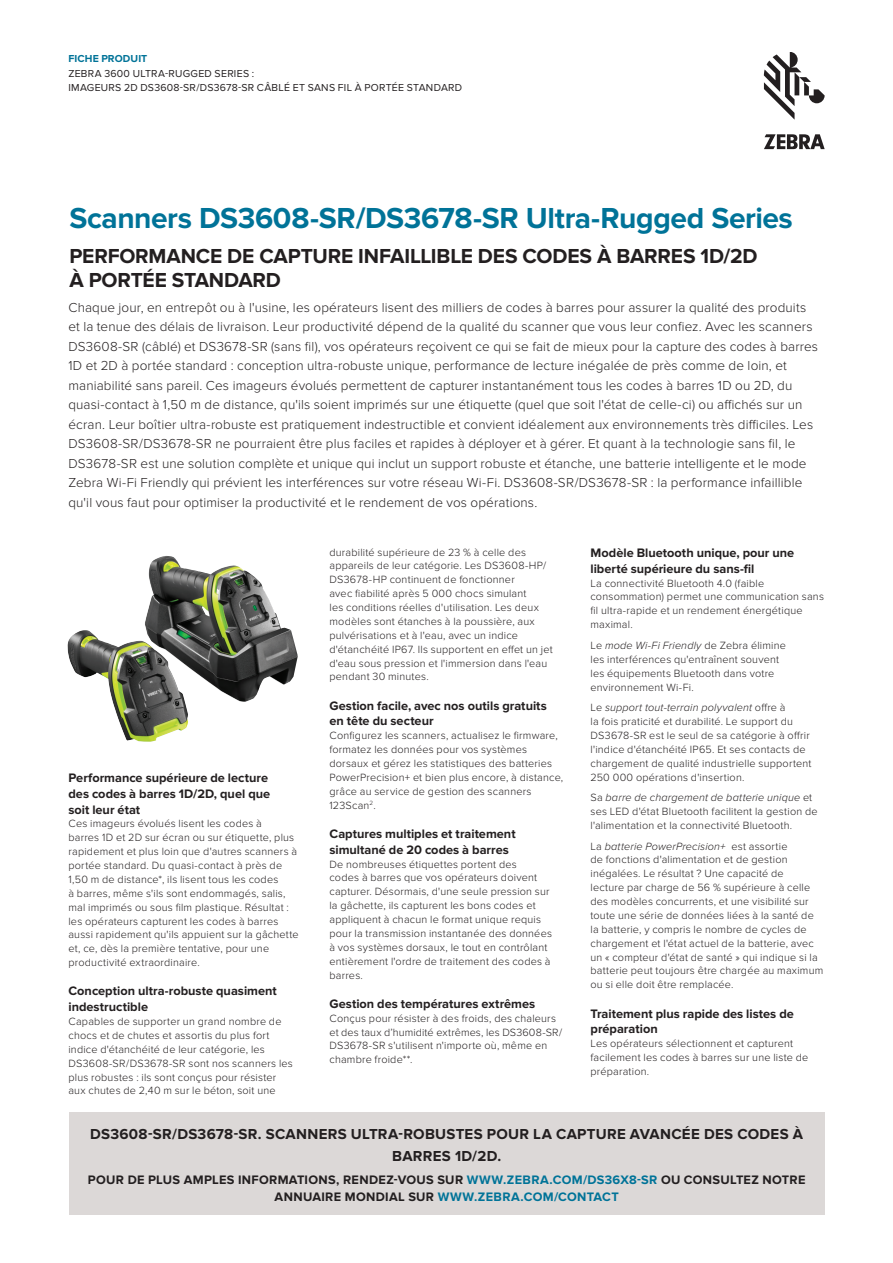
<style>
.page{position:relative;width:893px;height:1263px;background:#fff}
.page>*{position:absolute;margin:0;border:0;box-sizing:border-box;transform-origin:0 0}
.Title_Headline{font:700 30px "Proxima Nova";letter-spacing:-.015em;color:#007398}
.Title_Subhead{font:700 21px/24px "Proxima Nova";letter-spacing:-.01em;color:#231f20}
.Callout_1{font:700 15px/22.5px "Proxima Nova";letter-spacing:.02em;color:#231f20;text-align:center}
.Intro_Body_Copy{font:300 13.5px/19.5px "Proxima Nova";letter-spacing:.01em;color:#231f20}
.Heading_2{font:700 12.75px/15.8px "Proxima Nova";color:#231f20}
.Call_to_Action{font:700 12.75px/16.5px "Proxima Nova";letter-spacing:.025em;color:#231f20;text-align:center}
.Body_copy{font:300 10.8px/13.8px "Proxima Nova";letter-spacing:.02em;color:#231f20}
.Zebra_Product_Descri{font:10.5px/14.2px "Proxima Nova";letter-spacing:.025em;color:#231f20}
.Zebra_Asset_Name{font:700 10.5px "Proxima Nova";letter-spacing:.01em;color:#007398}
.s1{font-style:italic}
.s2{color:#007398}
</style>
<div class="page">
<svg style="left:764px;top:52px;width:61px;height:68px"></svg>
<svg style="left:764px;top:134px;width:61px;height:15px"></svg>
<div style="left:69px;top:1113px;width:755px;height:102px;background:#dcd8d7"></div>
<img style="left:67px;top:556px;width:231px;height:186px">
<p class="Zebra_Asset_Name" style="left:68px;top:53px;width:80px">FICHE PRODUIT</p>
<p class="Zebra_Product_Descri" style="left:68px;top:66px;width:395px">ZEBRA 3600 ULTRA-RUGGED SERIES :<br>IMAGEURS 2D DS3608-SR/DS3678-SR CÂBLÉ ET SANS FIL À PORTÉE STANDARD</p>
<p class="Title_Headline" style="left:69px;top:201px;width:725px">Scanners DS3608-SR/DS3678-SR Ultra-Rugged Series</p>
<p class="Title_Subhead" style="left:69px;top:244px;width:690px">PERFORMANCE DE CAPTURE INFAILLIBLE DES CODES À BARRES 1D/2D<br>À PORTÉE STANDARD</p>
<p class="Intro_Body_Copy" style="left:68px;top:297px;width:751px">Chaque jour, en entrepôt ou à l'usine, les opérateurs lisent des milliers de codes à barres pour assurer la qualité des produits et la tenue des délais de livraison. Leur productivité dépend de la qualité du scanner que vous leur confiez. Avec les scanners DS3608-SR (câblé) et DS3678-SR (sans fil), vos opérateurs reçoivent ce qui se fait de mieux pour la capture des codes à barres 1D et 2D à portée standard : conception ultra-robuste unique, performance de lecture inégalée de près comme de loin, et maniabilité sans pareil. Ces imageurs évolués permettent de capturer instantanément tous les codes à barres 1D ou 2D, du quasi-contact à 1,50 m de distance, qu'ils soient imprimés sur une étiquette (quel que soit l'état de celle-ci) ou affichés sur un écran. Leur boîtier ultra-robuste est pratiquement indestructible et convient idéalement aux environnements très difficiles. Les DS3608-SR/DS3678-SR ne pourraient être plus faciles et rapides à déployer et à gérer. Et quant à la technologie sans fil, le DS3678-SR est une solution complète et unique qui inclut un support robuste et étanche, une batterie intelligente et le mode Zebra Wi-Fi Friendly qui prévient les interférences sur votre réseau Wi-Fi. DS3608-SR/DS3678-SR : la performance infaillible qu'il vous faut pour optimiser la productivité et le rendement de vos opérations.</p>
<p class="Body_copy" style="left:329px;top:545px;width:225px">durabilité supérieure de 23 % à celle des appareils de leur catégorie. Les DS3608-HP/ DS3678-HP continuent de fonctionner<br>avec fiabilité après 5 000 chocs simulant<br>les conditions réelles d'utilisation. Les deux modèles sont étanches à la poussière, aux pulvérisations et à l'eau, avec un indice d'étanchéité IP67. Ils supportent en effet un jet d'eau sous pression et l'immersion dans l'eau pendant 30 minutes.</p>
<p class="Heading_2" style="left:329px;top:698px;width:219px">Gestion facile, avec nos outils gratuits en tête du secteur</p>
<p class="Body_copy" style="left:329px;top:729px;width:235px">Configurez les scanners, actualisez le firmware, formatez les données pour vos systèmes dorsaux et gérez les statistiques des batteries PowerPrecision+ et bien plus encore, à distance, grâce au service de gestion des scanners 123Scan<sup>2</sup>.</p>
<p class="Heading_2" style="left:329px;top:826px;width:188px">Captures multiples et traitement simultané de 20 codes à barres</p>
<p class="Body_copy" style="left:329px;top:857px;width:224px">De nombreuses étiquettes portent des<br>codes à barres que vos opérateurs doivent capturer. Désormais, d'une seule pression sur la gâchette, ils capturent les bons codes et appliquent à chacun le format unique requis pour la transmission instantanée des données à vos systèmes dorsaux, le tout en contrôlant entièrement l'ordre de traitement des codes à barres.</p>
<p class="Heading_2" style="left:329px;top:996px;width:207px">Gestion des températures extrêmes</p>
<p class="Body_copy" style="left:329px;top:1011px;width:234px">Conçus pour résister à des froids, des chaleurs et des taux d’humidité extrêmes, les DS3608-SR/ DS3678-SR s'utilisent n'importe où, même en chambre froide**.</p>
<p class="Heading_2" style="left:590px;top:545px;width:205px">Modèle Bluetooth unique, pour une liberté supérieure du sans-fil</p>
<p class="Body_copy" style="left:590px;top:576px;width:235px">La connectivité Bluetooth 4.0 (faible consommation) permet une communication sans fil ultra-rapide et un rendement énergétique maximal.</p>
<p class="Body_copy" style="left:590px;top:638px;width:197px">Le <span class="s1">mode Wi-Fi Friendly</span> de Zebra élimine les interférences qu'entraînent souvent les équipements Bluetooth dans votre environnement Wi-Fi.</p>
<p class="Body_copy" style="left:590px;top:701px;width:223px">Le <span class="s1">support tout-terrain polyvalent</span> offre à<br>la fois praticité et durabilité. Le support du DS3678-SR est le seul de sa catégorie à offrir l'indice d'étanchéité IP65. Et ses contacts de chargement de qualité industrielle supportent 250 000 opérations d'insertion.</p>
<p class="Body_copy" style="left:590px;top:791px;width:229px">Sa <span class="s1">barre de chargement de batterie unique</span> et ses LED d'état Bluetooth facilitent la gestion de l'alimentation et la connectivité Bluetooth.</p>
<p class="Body_copy" style="left:590px;top:839px;width:234px">La <span class="s1">batterie PowerPrecision+</span> est assortie<br>de fonctions d'alimentation et de gestion inégalées. Le résultat ? Une capacité de<br>lecture par charge de 56 % supérieure à celle des modèles concurrents, et une visibilité sur toute une série de données liées à la santé de la batterie, y compris le nombre de cycles de chargement et l'état actuel de la batterie, avec un « compteur d'état de santé » qui indique si la batterie peut toujours être chargée au maximum ou si elle doit être remplacée.</p>
<p class="Heading_2" style="left:590px;top:1006px;width:205px">Traitement plus rapide des listes de préparation</p>
<p class="Body_copy" style="left:590px;top:1037px;width:219px">Les opérateurs sélectionnent et capturent facilement les codes à barres sur une liste de préparation.</p>
<p class="Heading_2" style="left:68px;top:770px;width:203px">Performance supérieure de lecture des codes à barres 1D/2D, quel que soit leur état</p>
<p class="Body_copy" style="left:68px;top:817px;width:232px">Ces imageurs évolués lisent les codes à<br>barres 1D et 2D sur écran ou sur étiquette, plus rapidement et plus loin que d'autres scanners à portée standard. Du quasi-contact à près de 1,50 m de distance*, ils lisent tous les codes<br>à barres, même s'ils sont endommagés, salis, mal imprimés ou sous film plastique. Résultat : les opérateurs capturent les codes à barres aussi rapidement qu'ils appuient sur la gâchette et, ce, dès la première tentative, pour une productivité extraordinaire.</p>
<p class="Heading_2" style="left:68px;top:983px;width:210px">Conception ultra-robuste quasiment indestructible</p>
<p class="Body_copy" style="left:68px;top:1015px;width:226px">Capables de supporter un grand nombre de chocs et de chutes et assortis du plus fort indice d'étanchéité de leur catégorie, les DS3608-SR/DS3678-SR sont nos scanners les plus robustes : ils sont conçus pour résister aux chutes de 2,40 m sur le béton, soit une</p>
<p class="Callout_1" style="left:90px;top:1123px;width:714px">DS3608-SR/DS3678-SR. SCANNERS ULTRA-ROBUSTES POUR LA CAPTURE AVANCÉE DES CODES À<br>BARRES 1D/2D.</p>
<p class="Call_to_Action" style="left:88px;top:1172px;width:719px">POUR DE PLUS AMPLES INFORMATIONS, RENDEZ-VOUS SUR <span class="s2">WWW.ZEBRA.COM/DS36X8-SR</span> OU CONSULTEZ NOTRE<br>ANNUAIRE MONDIAL SUR <span class="s2">WWW.ZEBRA.COM/CONTACT</span></p>
</div>
